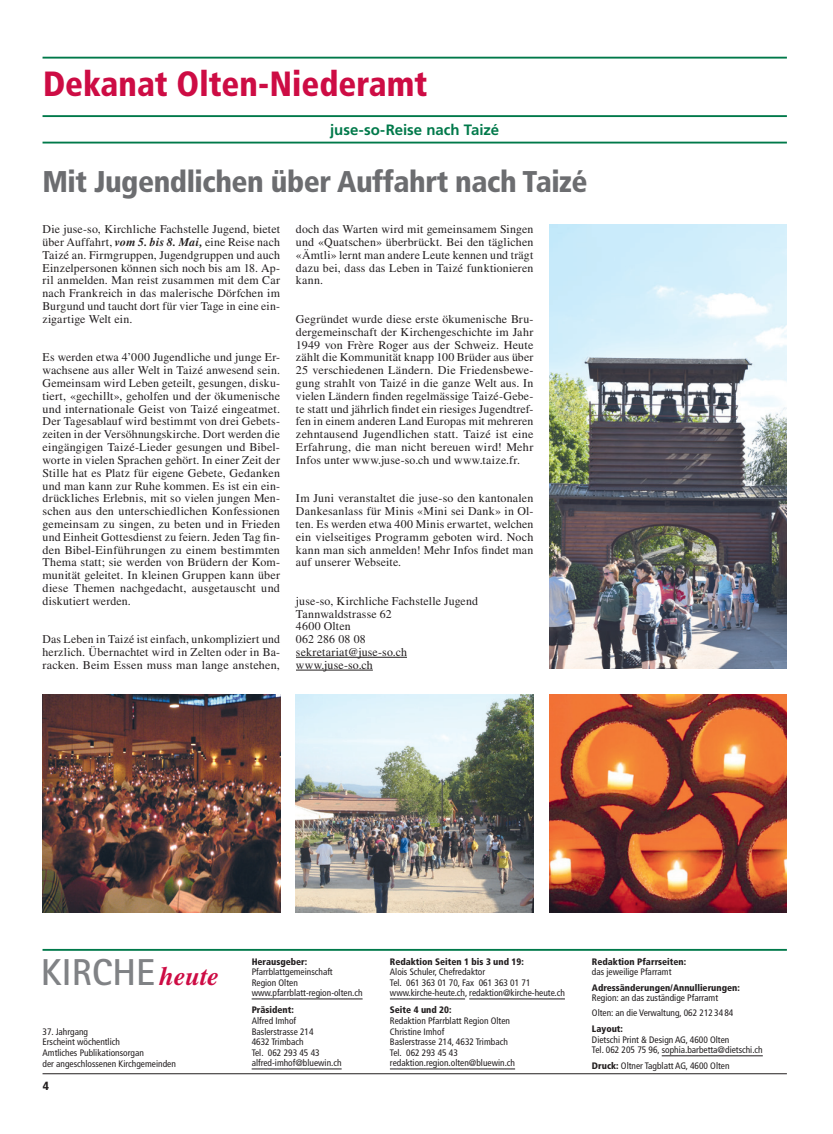
<style>
.page{position:relative;width:833px;height:1134px;background:#fff}
.page>*{position:absolute;margin:0;border:0;box-sizing:border-box;transform-origin:0 0}
.t1{font:700 37.5px "Rotis Sans Serif";letter-spacing:.005em;color:#808285}
.t2{font:900 condensed 35px "Frutiger";color:#cd0c44;scale:.95 1}
.t3{font:900 condensed 30px "Frutiger";letter-spacing:-.015em;color:#6c6d70}
.t4{font:700 15px "Frutiger";letter-spacing:-.005em;color:#00794a}
.t5{font:11.88px/12.8px "Times";letter-spacing:.015em;color:#231f20;text-align:justify}
.t6{font:900 condensed 11.88px "Frutiger";color:#231f20}
.t7{font:condensed 9.38px/10.6px "Frutiger";color:#231f20}
.t8{font:900 condensed 9.38px "Frutiger";color:#231f20}
.s1{font-weight:700;font-style:italic}
.s2{font-family:"Times";font-style:italic;font-size:26.25px;color:#cd0c44}
.s3{font-weight:900}
</style>
<div class="page">
<hr style="left:43px;top:57px;width:744px;height:2px;background:#00794a">
<hr style="left:43px;top:115px;width:744px;height:2px;background:#00794a">
<hr style="left:43px;top:142px;width:744px;height:2px;background:#00794a">
<hr style="left:43px;top:949px;width:744px;height:2px;background:#00794a">
<hr style="left:252px;top:999px;width:110px;height:1px;background:#231f20">
<hr style="left:252px;top:1069px;width:90px;height:1px;background:#231f20">
<hr style="left:390px;top:999px;width:75px;height:1px;background:#231f20">
<hr style="left:469px;top:999px;width:96px;height:1px;background:#231f20">
<hr style="left:390px;top:1069px;width:125px;height:1px;background:#231f20">
<hr style="left:662px;top:1055px;width:101px;height:1px;background:#231f20">
<hr style="left:43px;top:1073px;width:744px;height:1px;background:#231f20">
<hr style="left:296px;top:657px;width:111px;height:1px;background:#231f20">
<hr style="left:296px;top:670px;width:77px;height:1px;background:#231f20">
<img style="left:43px;top:694px;width:237px;height:219px">
<img style="left:296px;top:694px;width:237px;height:219px">
<img style="left:549px;top:694px;width:238px;height:218px">
<img style="left:549px;top:224px;width:238px;height:445px">
<h2 class="t2" style="left:43px;top:63px;width:406px">Dekanat Olten-Niederamt</h2>
<p class="t4" style="left:330px;top:121px;width:170px">juse-so-Reise nach Taizé</p>
<h3 class="t3" style="left:43px;top:163px;width:546px">Mit Jugendlichen über Auffahrt nach Taizé</h3>
<p class="t5" style="left:43px;top:223px;width:239px">Die juse-so, Kirchliche Fachstelle Jugend, bietet über Auffahrt, <span class="s1">vom 5. bis 8. Mai,</span> eine Reise nach Taizé an. Firmgruppen, Jugendgruppen und auch Einzelpersonen können sich noch bis am 18. Ap&shy;ril anmelden. Man reist zusammen mit dem Car nach Frankreich in das malerische Dörfchen im Burgund und taucht dort für vier Tage in eine ein&shy;zigartige Welt ein.</p>
<p class="t5" style="left:43px;top:351px;width:239px">Es werden etwa 4’000 Jugendliche und junge Er&shy;wachsene aus aller Welt in Taizé anwesend sein.<br>Gemeinsam wird Leben geteilt, gesungen, disku&shy;tiert, «gechillt», geholfen und der ökumenische und internationale Geist von Taizé eingeatmet.<br>Der Tagesablauf wird bestimmt von drei Gebets&shy;zeiten in der Versöhnungskirche. Dort werden die eingängigen Taizé-Lieder gesungen und Bibel&shy;worte in vielen Sprachen gehört. In einer Zeit der Stille hat es Platz für eigene Gebete, Gedanken und man kann zur Ruhe kommen. Es ist ein ein&shy;drückliches Erlebnis, mit so vielen jungen Men&shy;schen aus den unterschiedlichen Konfessionen gemeinsam zu singen, zu beten und in Frieden und Einheit Gottesdienst zu feiern. Jeden Tag fin&shy;den Bibel-Einführungen zu einem bestimmten Thema statt; sie werden von Brüdern der Kom&shy;munität geleitet. In kleinen Gruppen kann über diese Themen nachgedacht, ausgetauscht und diskutiert werden.</p>
<p class="t5" style="left:43px;top:633px;width:239px">Das Leben in Taizé ist einfach, unkompliziert und herzlich. Übernachtet wird in Zelten oder in Ba&shy;racken. Beim Essen muss man lange anstehen,</p>
<p class="t5" style="left:296px;top:223px;width:239px">doch das Warten wird mit gemeinsamem Singen und «Quatschen» überbrückt. Bei den täglichen «Ämtli» lernt man andere Leute kennen und trägt dazu bei, dass das Leben in Taizé funktionieren kann.</p>
<p class="t5" style="left:296px;top:312px;width:239px">Gegründet wurde diese erste ökumenische Bru&shy;dergemeinschaft der Kirchengeschichte im Jahr 1949 von Frère Roger aus der Schweiz. Heute zählt die Kommunität knapp 100 Brüder aus über 25 verschiedenen Ländern. Die Friedensbewe&shy;gung strahlt von Taizé in die ganze Welt aus. In vielen Ländern finden regelmässige Taizé-Gebe&shy;te statt und jährlich findet ein riesiges Jugendtref&shy;fen in einem anderen Land Europas mit mehreren zehntausend Jugendlichen statt. Taizé ist eine Erfahrung, die man nicht bereuen wird! Mehr Infos unter www.juse-so.ch und www.taize.fr.</p>
<p class="t5" style="left:296px;top:492px;width:239px">Im Juni veranstaltet die juse-so den kantonalen Dankesanlass für Minis «Mini sei Dank» in Ol&shy;ten. Es werden etwa 400 Minis erwartet, welchen ein vielseitiges Programm geboten wird. Noch kann man sich anmelden! Mehr Infos findet man auf unserer Webseite.</p>
<p class="t5" style="left:296px;top:594px;width:183px;text-align:left">juse-so, Kirchliche Fachstelle Jugend<br>Tannwaldstrasse 62<br>4600 Olten<br>062 286 08 08 sekretariat@juse-so.ch www.juse-so.ch</p>
<h1 class="t1" style="left:41px;top:948px;width:180px">KIRCHE <span class="s2">heute</span></h1>
<p class="t7" style="left:43px;top:1026px;width:135px">37. Jahrgang<br>Erscheint wöchentlich<br>Amtliches Publikationsorgan<br>der angeschlossenen Kirchgemeinden</p>
<p class="t6" style="left:43px;top:1078px;width:8px">4</p>
<p class="t8" style="left:252px;top:956px;width:57px">Herausgeber:</p>
<p class="t7" style="left:252px;top:967px;width:112px">Pfarrblattgemeinschaft<br>Region Olten www.pfarrblatt-region-olten.ch</p>
<p class="t8" style="left:252px;top:1004px;width:44px">Präsident:</p>
<p class="t7" style="left:252px;top:1015px;width:91px">Alfred Imhof<br>Baslerstrasse 214<br>4632 Trimbach<br>Tel. 062 293 45 43 alfred-imhof@bluewin.ch</p>
<p class="t8" style="left:390px;top:956px;width:135px">Redaktion Seiten 1 bis 3 und 19:</p>
<p class="t7" style="left:390px;top:967px;width:176px">Alois Schuler, Chefredaktor<br>Tel. 061 363 01 70, Fax 061 363 01 71 www.kirche-heute.ch, redaktion@kirche-heute.ch</p>
<p class="t8" style="left:390px;top:1004px;width:63px">Seite 4 und 20:</p>
<p class="t7" style="left:390px;top:1015px;width:127px">Redaktion Pfarrblatt Region Olten<br>Christine Imhof<br>Baslerstrasse 214, 4632 Trimbach<br>Tel. 062 293 45 43 redaktion.region.olten@bluewin.ch</p>
<p class="t8" style="left:592px;top:956px;width:96px">Redaktion Pfarrseiten:</p>
<p class="t7" style="left:592px;top:967px;width:81px">das jeweilige Pfarramt</p>
<p class="t8" style="left:592px;top:982px;width:149px">Adressänderungen/Annullierungen:</p>
<p class="t7" style="left:592px;top:991px;width:143px;line-height:15px">Region: an das zuständige Pfarramt<br>Olten: an die Verwaltung, 062 212 34 84</p>
<p class="t8" style="left:592px;top:1023px;width:33px">Layout:</p>
<p class="t7" style="left:592px;top:1034px;width:172px">Dietschi Print &amp; Design AG, 4600 Olten<br>Tel. 062 205 75 96, sophia.barbetta@dietschi.ch</p>
<p class="t7" style="left:592px;top:1060px;width:139px"><span class="s3">Druck:</span> Oltner Tagblatt AG, 4600 Olten</p>
</div>
